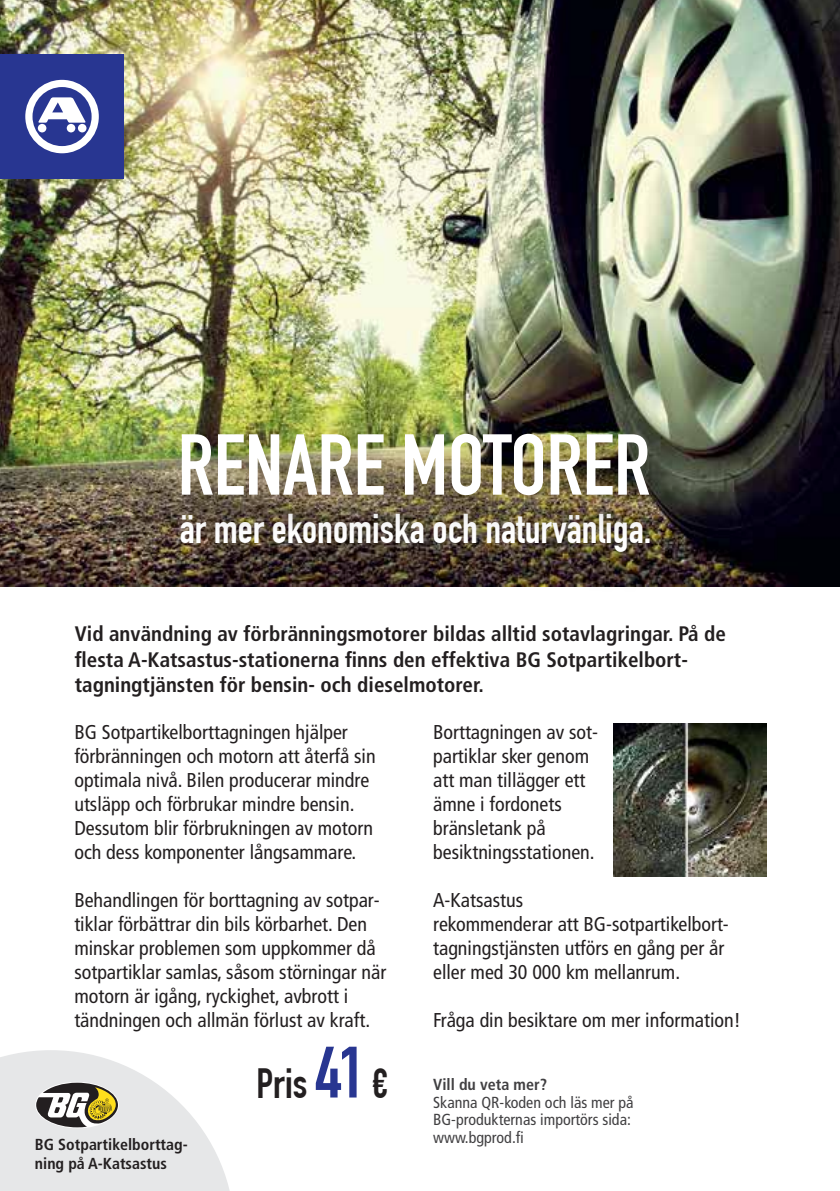
<style>
.page{position:relative;width:840px;height:1191px;background:#fff}
.page>*{position:absolute;margin:0;border:0;box-sizing:border-box;transform-origin:0 0}
.t1{font:41.4px "DIN Engschrift LT";color:#231f20}
.t2{font:40.6px "DIN Engschrift LT";color:#fff}
.t3{font:700 condensed 21px/25.2px "Frutiger LT Std";color:#231f20}
.t4{font:condensed 20px/24px "Frutiger LT Std";color:#231f20}
.t5{font:condensed 16px/17.6px "Frutiger LT Std";color:#414042}
.t6{font:700 condensed 16px/19.2px "Frutiger LT Std";color:#231f20}
.t7{font:700 condensed 16px "Frutiger LT Std";color:#414042}
.s1{font-size:71.4px;color:#283691}
</style>
<div class="page">
<img style="left:0;top:0;width:839px;height:586px">
<svg style="left:0;top:1050px;width:230px;height:141px"></svg>
<img style="left:140px;top:419px;width:574px;height:168px">
<div style="left:0;top:55px;width:124px;height:124px;background:#283691"></div>
<svg style="left:25px;top:80px;width:74px;height:73px"></svg>
<img style="left:613px;top:723px;width:153px;height:153px">
<img style="left:141px;top:394px;width:570px;height:164px">
<img style="left:182px;top:434px;width:61px;height:61px">
<img style="left:249px;top:434px;width:134px;height:61px">
<svg style="left:405px;top:434px;width:39px;height:61px"></svg>
<img style="left:451px;top:434px;width:91px;height:61px">
<img style="left:550px;top:434px;width:62px;height:61px">
<svg style="left:618px;top:434px;width:31px;height:61px"></svg>
<h2 class="t2" style="left:180px;top:504px;width:473px">är mer ekonomiska och naturvänliga.</h2>
<p class="t3" style="left:75px;top:621px;width:652px">Vid användning av förbränningsmotorer bildas alltid sotavlagringar. På de flesta A-Katsastus-stationerna finns den effektiva BG Sotpartikelbort&shy;tagningtjänsten för bensin- och dieselmotorer.</p>
<p class="t4" style="left:433px;top:719px;width:166px">Borttagningen av sot&shy;partiklar sker genom att man tillägger ett ämne i fordonets bränsletank på besiktningsstationen.</p>
<p class="t4" style="left:433px;top:887px;width:297px">A-Katsastus<br>rekommenderar att BG-sotpartikelbort&shy;tagningstjänsten utförs en gång per år eller med 30 000 km mellanrum.</p>
<p class="t4" style="left:433px;top:1007px;width:309px">Fråga din besiktare om mer information!</p>
<p class="t4" style="left:74px;top:719px;width:303px">BG Sotpartikelborttagningen hjälper förbränningen och motorn att återfå sin optimala nivå. Bilen producerar mindre utsläpp och förbrukar mindre bensin.<br>Dessutom blir förbrukningen av motorn och dess komponenter långsammare.</p>
<p class="t4" style="left:74px;top:887px;width:313px">Behandlingen för borttagning av sotpar&shy;tiklar förbättrar din bils körbarhet. Den minskar problemen som uppkommer då sotpartiklar samlas, såsom störningar när motorn är igång, ryckighet, avbrott i tändningen och allmän förlust av kraft.</p>
<p class="t6" style="left:35px;top:1134px;width:154px">BG Sotpartikelborttag&shy;ning på A-Katsastus</p>
<h1 class="t1" style="left:256px;top:1058px;width:133px">Pris <span class="s1">41</span> €</h1>
<p class="t7" style="left:433px;top:1075px;width:115px">Vill du veta mer?</p>
<p class="t5" style="left:433px;top:1093px;width:202px">Skanna QR-koden och läs mer på<br>BG-produkternas importörs sida: www.bgprod.fi</p>
</div>
